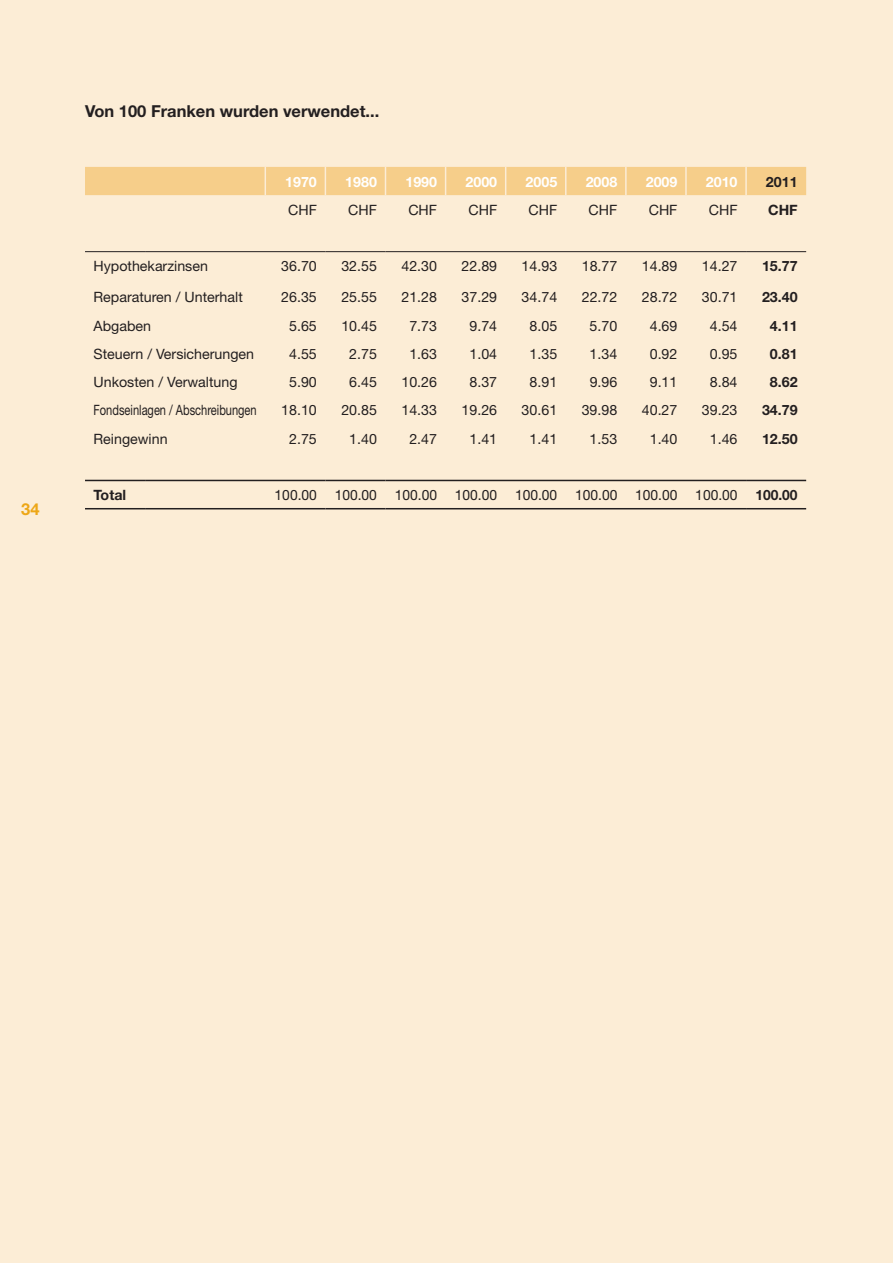
<style>
.page{position:relative;width:893px;height:1263px;background:#fcedd6}
.page>*{position:absolute;margin:0;border:0;box-sizing:border-box;transform-origin:0 0}
.t1{font:700 16.5px "Helvetica Neue";color:#231f20}
.t2{font:700 16.5px "Helvetica Neue";color:#eda717}
.t3{font:14.25px "Helvetica Neue";color:#231f20}
.t4{font:700 14.25px "Helvetica Neue";color:#231f20}
.t5{font:700 14.25px "Helvetica Neue";color:#fff}
.t6{font:14.25px "Helvetica Neue";color:#231f20;scale:.78 1}
</style>
<div class="page">
<hr style="left:85px;top:251px;width:60px;height:1px;background:#231f20">
<hr style="left:145px;top:251px;width:180px;height:1px;background:#231f20">
<hr style="left:325px;top:251px;width:60px;height:1px;background:#231f20">
<hr style="left:385px;top:251px;width:361px;height:1px;background:#231f20">
<hr style="left:746px;top:251px;width:60px;height:1px;background:#231f20">
<hr style="left:85px;top:480px;width:60px;height:1px;background:#231f20">
<hr style="left:145px;top:480px;width:180px;height:1px;background:#231f20">
<hr style="left:325px;top:480px;width:60px;height:1px;background:#231f20">
<hr style="left:385px;top:480px;width:361px;height:1px;background:#231f20">
<hr style="left:746px;top:480px;width:60px;height:1px;background:#231f20">
<hr style="left:85px;top:508px;width:60px;height:1px;background:#231f20">
<hr style="left:145px;top:508px;width:180px;height:1px;background:#231f20">
<hr style="left:325px;top:508px;width:60px;height:1px;background:#231f20">
<hr style="left:385px;top:508px;width:361px;height:1px;background:#231f20">
<hr style="left:746px;top:508px;width:60px;height:1px;background:#231f20">
<div style="left:85px;top:167px;width:721px;height:28px;background:#f6ce8a"></div>
<hr style="left:625px;top:167px;width:2px;height:28px;background:#fcedd6">
<hr style="left:685px;top:167px;width:2px;height:28px;background:#fcedd6">
<hr style="left:745px;top:167px;width:2px;height:28px;background:#fcedd6">
<p class="t2" style="left:21px;top:503px;width:20px">34</p>
<p class="t1" style="left:85px;top:105px;width:296px">Von 100 Franken wurden verwendet...</p>
<p class="t5" style="left:285px;top:176px;width:33px">1970</p>
<p class="t5" style="left:345px;top:176px;width:33px">1980</p>
<p class="t5" style="left:405px;top:176px;width:33px">1990</p>
<p class="t5" style="left:465px;top:176px;width:33px">2000</p>
<p class="t5" style="left:526px;top:176px;width:33px">2005</p>
<p class="t5" style="left:586px;top:176px;width:33px">2008</p>
<p class="t5" style="left:646px;top:176px;width:33px">2009</p>
<p class="t5" style="left:706px;top:176px;width:33px">2010</p>
<p class="t4" style="left:766px;top:176px;width:33px">2011</p>
<p class="t3" style="left:288px;top:205px;width:30px">CHF</p>
<p class="t3" style="left:348px;top:205px;width:30px">CHF</p>
<p class="t3" style="left:408px;top:205px;width:30px">CHF</p>
<p class="t3" style="left:468px;top:205px;width:30px">CHF</p>
<p class="t3" style="left:528px;top:205px;width:30px">CHF</p>
<p class="t3" style="left:589px;top:205px;width:30px">CHF</p>
<p class="t3" style="left:649px;top:205px;width:30px">CHF</p>
<p class="t3" style="left:709px;top:205px;width:30px">CHF</p>
<p class="t4" style="left:768px;top:205px;width:31px">CHF</p>
<p class="t3" style="left:94px;top:261px;width:116px">Hypothekarzinsen</p>
<p class="t3" style="left:281px;top:261px;width:37px">36.70</p>
<p class="t3" style="left:341px;top:261px;width:37px">32.55</p>
<p class="t3" style="left:401px;top:261px;width:37px">42.30</p>
<p class="t3" style="left:461px;top:261px;width:37px">22.89</p>
<p class="t3" style="left:522px;top:261px;width:37px">14.93</p>
<p class="t3" style="left:582px;top:261px;width:37px">18.77</p>
<p class="t3" style="left:642px;top:261px;width:37px">14.89</p>
<p class="t3" style="left:702px;top:261px;width:37px">14.27</p>
<p class="t4" style="left:762px;top:261px;width:37px">15.77</p>
<p class="t3" style="left:94px;top:292px;width:151px">Reparaturen / Unterhalt</p>
<p class="t3" style="left:281px;top:292px;width:37px">26.35</p>
<p class="t3" style="left:341px;top:292px;width:37px">25.55</p>
<p class="t3" style="left:401px;top:292px;width:37px">21.28</p>
<p class="t3" style="left:461px;top:292px;width:37px">37.29</p>
<p class="t3" style="left:522px;top:292px;width:37px">34.74</p>
<p class="t3" style="left:582px;top:292px;width:37px">22.72</p>
<p class="t3" style="left:642px;top:292px;width:37px">28.72</p>
<p class="t3" style="left:702px;top:292px;width:37px">30.71</p>
<p class="t4" style="left:762px;top:292px;width:37px">23.40</p>
<p class="t3" style="left:94px;top:321px;width:59px">Abgaben</p>
<p class="t3" style="left:289px;top:321px;width:29px">5.65</p>
<p class="t3" style="left:341px;top:321px;width:37px">10.45</p>
<p class="t3" style="left:409px;top:321px;width:29px">7.73</p>
<p class="t3" style="left:469px;top:321px;width:29px">9.74</p>
<p class="t3" style="left:529px;top:321px;width:29px">8.05</p>
<p class="t3" style="left:590px;top:321px;width:29px">5.70</p>
<p class="t3" style="left:650px;top:321px;width:29px">4.69</p>
<p class="t3" style="left:710px;top:321px;width:29px">4.54</p>
<p class="t4" style="left:770px;top:320px;width:29px">4.11</p>
<p class="t3" style="left:94px;top:349px;width:162px">Steuern / Versicherungen</p>
<p class="t3" style="left:289px;top:349px;width:29px">4.55</p>
<p class="t3" style="left:349px;top:349px;width:29px">2.75</p>
<p class="t3" style="left:409px;top:349px;width:29px">1.63</p>
<p class="t3" style="left:469px;top:349px;width:29px">1.04</p>
<p class="t3" style="left:529px;top:349px;width:29px">1.35</p>
<p class="t3" style="left:590px;top:349px;width:29px">1.34</p>
<p class="t3" style="left:650px;top:349px;width:29px">0.92</p>
<p class="t3" style="left:710px;top:349px;width:29px">0.95</p>
<p class="t4" style="left:770px;top:349px;width:29px">0.81</p>
<p class="t3" style="left:94px;top:377px;width:146px">Unkosten / Verwaltung</p>
<p class="t3" style="left:289px;top:377px;width:29px">5.90</p>
<p class="t3" style="left:349px;top:377px;width:29px">6.45</p>
<p class="t3" style="left:401px;top:377px;width:37px">10.26</p>
<p class="t3" style="left:469px;top:377px;width:29px">8.37</p>
<p class="t3" style="left:529px;top:377px;width:29px">8.91</p>
<p class="t3" style="left:590px;top:377px;width:29px">9.96</p>
<p class="t3" style="left:650px;top:377px;width:29px">9.11</p>
<p class="t3" style="left:710px;top:377px;width:29px">8.84</p>
<p class="t4" style="left:770px;top:377px;width:29px">8.62</p>
<p class="t6" style="left:94px;top:405px;width:211px">Fondseinlagen / Abschreibungen</p>
<p class="t3" style="left:281px;top:405px;width:37px">18.10</p>
<p class="t3" style="left:341px;top:405px;width:37px">20.85</p>
<p class="t3" style="left:401px;top:405px;width:37px">14.33</p>
<p class="t3" style="left:461px;top:405px;width:37px">19.26</p>
<p class="t3" style="left:522px;top:405px;width:37px">30.61</p>
<p class="t3" style="left:582px;top:405px;width:37px">39.98</p>
<p class="t3" style="left:642px;top:405px;width:37px">40.27</p>
<p class="t3" style="left:702px;top:405px;width:37px">39.23</p>
<p class="t4" style="left:762px;top:405px;width:37px">34.79</p>
<p class="t3" style="left:94px;top:434px;width:76px">Reingewinn</p>
<p class="t3" style="left:289px;top:434px;width:29px">2.75</p>
<p class="t3" style="left:349px;top:434px;width:29px">1.40</p>
<p class="t3" style="left:409px;top:434px;width:29px">2.47</p>
<p class="t3" style="left:469px;top:434px;width:29px">1.41</p>
<p class="t3" style="left:529px;top:434px;width:29px">1.41</p>
<p class="t3" style="left:590px;top:434px;width:29px">1.53</p>
<p class="t3" style="left:650px;top:434px;width:29px">1.40</p>
<p class="t3" style="left:710px;top:434px;width:29px">1.46</p>
<p class="t4" style="left:762px;top:433px;width:37px">12.50</p>
<p class="t4" style="left:94px;top:490px;width:34px">Total</p>
<p class="t3" style="left:275px;top:490px;width:44px">100.00</p>
<p class="t3" style="left:335px;top:490px;width:44px">100.00</p>
<p class="t3" style="left:395px;top:490px;width:44px">100.00</p>
<p class="t3" style="left:455px;top:490px;width:44px">100.00</p>
<p class="t3" style="left:515px;top:490px;width:44px">100.00</p>
<p class="t3" style="left:575px;top:490px;width:44px">100.00</p>
<p class="t3" style="left:635px;top:490px;width:44px">100.00</p>
<p class="t3" style="left:695px;top:490px;width:44px">100.00</p>
<p class="t4" style="left:755px;top:490px;width:44px">100.00</p>
</div>
